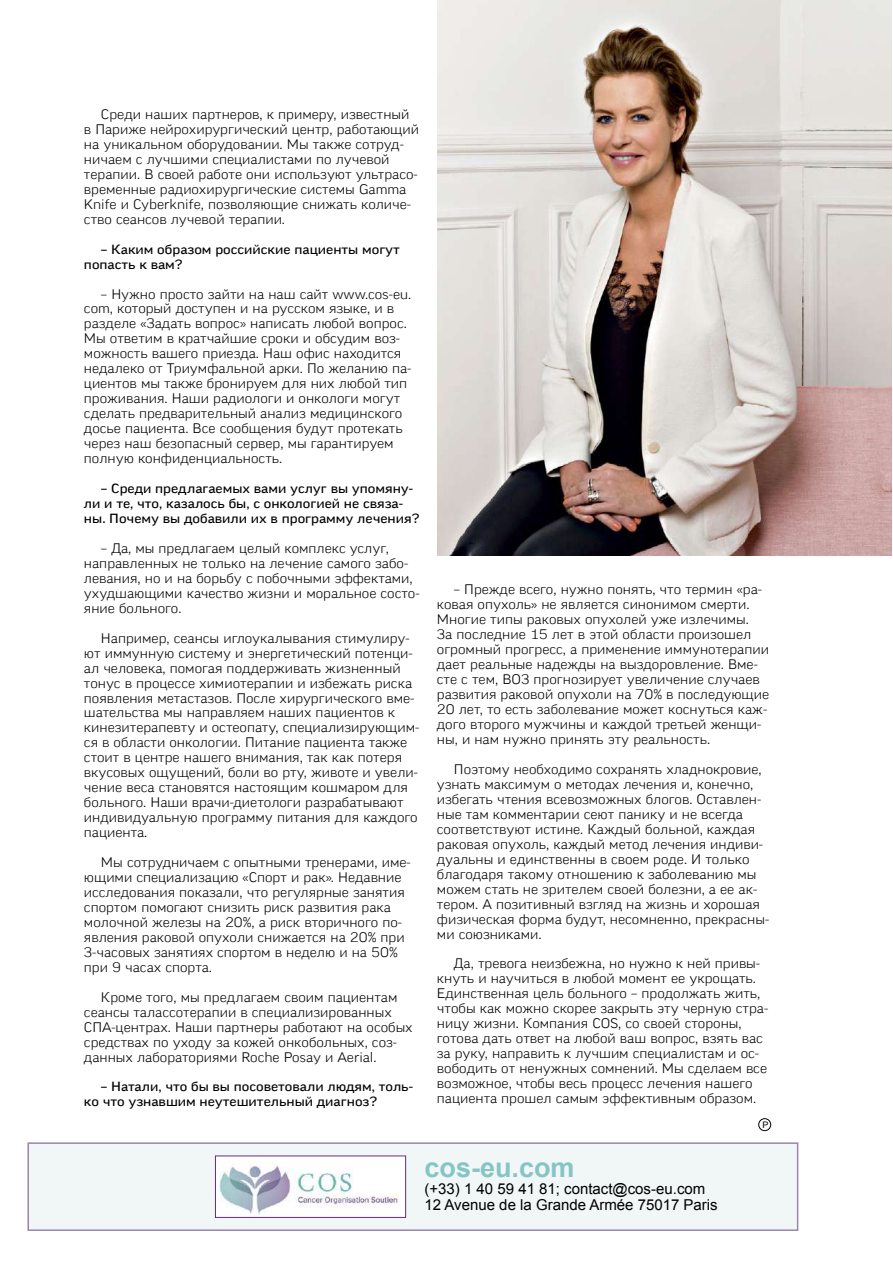
<style>
.page{position:relative;width:893px;height:1263px;background:#fff}
.page>*{position:absolute;margin:0;border:0;box-sizing:border-box;transform-origin:0 0}
.t1{font:700 27px "Arial";color:#86c5c5}
.t2{font:15px/16.5px "Arial";color:#000}
.t3{font:300 expanded 13.5px/15px "Good Cyr";color:#000}
.t4{font:expanded 12.9px/15px "Good Cyr";color:#000;scale:1.04 1}
.t5{font:9px "Arial";color:#000}
</style>
<div class="page">
<div style="left:28px;top:1143px;width:770px;height:87px;background:#f0f7f6"></div>
<div style="left:28px;top:1142px;width:770px;height:89px;border:2px solid #9d83ab"></div>
<img style="left:217px;top:1157px;width:187px;height:59px">
<div style="left:215px;top:1155px;width:191px;height:63px;border:1px solid #632c78"></div>
<img style="left:437px;top:0;width:455px;height:556px">
<div style="left:758px;top:1118px;width:13px;height:13px;border:1px solid #000;border-radius:50%"></div>
<p class="t3" style="left:84px;top:107px;width:337px;text-indent:17px">Среди наших партнеров, к примеру, известный в Париже нейрохирургический центр, работающий на уникальном оборудовании. Мы также сотруд&shy;ничаем с лучшими специалистами по лучевой терапии. В своей работе они используют ультрасо&shy;временные радиохирургические системы Gamma Knife и Cyberknife, позволяющие снижать количе&shy;ство сеансов лучевой терапии.</p>
<p class="t4" style="left:84px;top:242px;width:305px;text-indent:17px">– Каким образом российские пациенты могут попасть к вам?</p>
<p class="t3" style="left:84px;top:287px;width:329px;text-indent:17px">– Нужно просто зайти на наш сайт www.cos-eu. com, который доступен и на русском языке, и в разделе «Задать вопрос» написать любой вопрос.<br>Мы ответим в кратчайшие сроки и обсудим воз&shy;можность вашего приезда. Наш офис находится недалеко от Триумфальной арки. По желанию па&shy;циентов мы также бронируем для них любой тип проживания. Наши радиологи и онкологи могут сделать предварительный анализ медицинского досье пациента. Все сообщения будут протекать через наш безопасный сервер, мы гарантируем полную конфиденциальность.</p>
<p class="t4" style="left:84px;top:481px;width:324px;text-indent:17px">– Среди предлагаемых вами услуг вы упомяну&shy;ли и те, что, казалось бы, с онкологией не связа&shy;ны. Почему вы добавили их в программу лечения?</p>
<p class="t3" style="left:84px;top:541px;width:337px;text-indent:17px">– Да, мы предлагаем целый комплекс услуг, направленных не только на лечение самого забо&shy;левания, но и на борьбу с побочными эффектами, ухудшающими качество жизни и моральное состо&shy;яние больного.</p>
<p class="t3" style="left:84px;top:631px;width:337px;text-indent:17px">Например, сеансы иглоукалывания стимулиру&shy;ют иммунную систему и энергетический потенци&shy;ал человека, помогая поддерживать жизненный тонус в процессе химиотерапии и избежать риска появления метастазов. После хирургического вме&shy;шательства мы направляем наших пациентов к кинезитерапевту и остеопату, специализирующим&shy;ся в области онкологии. Питание пациента также стоит в центре нашего внимания, так как потеря вкусовых ощущений, боли во рту, животе и увели&shy;чение веса становятся настоящим кошмаром для больного. Наши врачи-диетологи разрабатывают индивидуальную программу питания для каждого пациента.</p>
<p class="t3" style="left:84px;top:855px;width:328px;text-indent:17px">Мы сотрудничаем с опытными тренерами, име&shy;ющими специализацию «Спорт и рак». Недавние исследования показали, что регулярные занятия спортом помогают снизить риск развития рака молочной железы на 20%, а риск вторичного по&shy;явления раковой опухоли снижается на 20% при З-часовых занятиях спортом в неделю и на 50% при 9 часах спорта.</p>
<p class="t3" style="left:84px;top:990px;width:330px;text-indent:17px">Кроме того, мы предлагаем своим пациентам сеансы талассотерапии в специализированных СПА-центрах. Наши партнеры работают на особых средствах по уходу за кожей онкобольных, соз&shy;данных лабораториями Roche Posay и Aerial.</p>
<p class="t4" style="left:84px;top:1080px;width:318px;text-indent:17px">– Натали, что бы вы посоветовали людям, толь&shy;ко что узнавшим неутешительный диагноз?</p>
<p class="t3" style="left:437px;top:582px;width:334px;text-indent:17px">– Прежде всего, нужно понять, что термин «ра&shy;ковая опухоль» не является синонимом смерти.<br>Многие типы раковых опухолей уже излечимы.<br>За последние 15 лет в этой области произошел огромный прогресс, а применение иммунотерапии дает реальные надежды на выздоровление. Вме&shy;сте с тем, ВОЗ прогнозирует увеличение случаев развития раковой опухоли на 70% в последующие 20 лет, то есть заболевание может коснуться каж&shy;дого второго мужчины и каждой третьей женщи&shy;ны, и нам нужно принять эту реальность.</p>
<p class="t3" style="left:437px;top:762px;width:334px;text-indent:17px">Поэтому необходимо сохранять хладнокровие, узнать максимум о методах лечения и, конечно, избегать чтения всевозможных блогов. Оставлен&shy;ные там комментарии сеют панику и не всегда соответствуют истине. Каждый больной, каждая раковая опухоль, каждый метод лечения индиви&shy;дуальны и единственны в своем роде. И только благодаря такому отношению к заболеванию мы можем стать не зрителем своей болезни, а ее ак&shy;тером. А позитивный взгляд на жизнь и хорошая физическая форма будут, несомненно, прекрасны&shy;ми союзниками.</p>
<p class="t3" style="left:437px;top:956px;width:333px;text-indent:17px">Да, тревога неизбежна, но нужно к ней привы&shy;кнуть и научиться в любой момент ее укрощать.<br>Единственная цель больного – продолжать жить, чтобы как можно скорее закрыть эту черную стра&shy;ницу жизни. Компания COS, со своей стороны, готова дать ответ на любой ваш вопрос, взять вас за руку, направить к лучшим специалистам и ос&shy;вободить от ненужных сомнений. Мы сделаем все возможное, чтобы весь процесс лечения нашего пациента прошел самым эффективным образом.</p>
<p class="t5" style="left:762px;top:1119px;width:8px">Р</p>
<h1 class="t1" style="left:424px;top:1150px;width:152px">cos-eu.com</h1>
<p class="t2" style="left:424px;top:1180px;width:295px">(+33) 1 40 59 41 81; contact@cos-eu.com<br>12 Avenue de la Grande Armée 75017 Paris</p>
</div>
